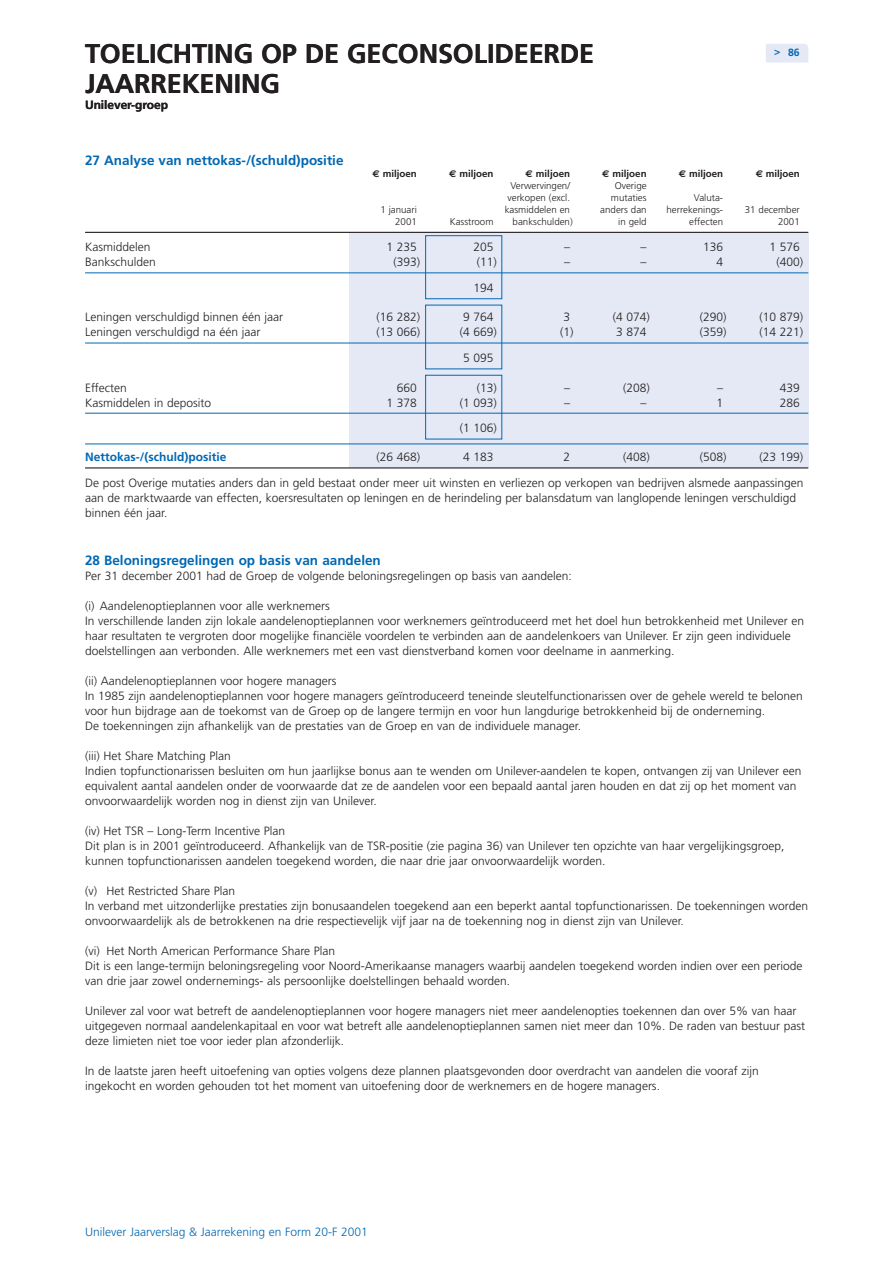
<style>
.page{position:relative;width:893px;height:1262px;background:#fff}
.page>*{position:absolute;margin:0;border:0;box-sizing:border-box;transform-origin:0 0}
.t1{font:700 27px/30px "Frutiger";letter-spacing:-.005em;color:#231f20}
.t2{font:700 13.5px "Frutiger";color:#0168b3}
.t3{font:300 12px/15px "Frutiger";color:#231f20}
.t4{font:300 12px "Frutiger";color:#0168b3}
.t5{font:700 12px "Frutiger";color:#0168b3}
.t6{font:700 12px "Frutiger";letter-spacing:-.005em;color:#231f20}
.t7{font:700 10.5px "Frutiger";color:#0168b3}
.t8{font:300 9.75px "Frutiger";color:#231f20}
.t9{font:700 9.75px "Frutiger";color:#231f20}
.s1{font-family:"Euro Sans"}
</style>
<div class="page">
<svg style="left:766px;top:44px;width:42px;height:19px"></svg>
<div style="left:349px;top:232px;width:459px;height:235px;background:#e4e9f5"></div>
<hr style="left:85px;top:232px;width:723px;height:1px;background:#231f20">
<hr style="left:85px;top:273px;width:723px;height:1px;background:#0168b3">
<hr style="left:85px;top:343px;width:723px;height:1px;background:#0168b3">
<hr style="left:85px;top:413px;width:723px;height:1px;background:#0168b3">
<hr style="left:85px;top:444px;width:723px;height:1px;background:#0168b3">
<hr style="left:85px;top:467px;width:723px;height:1px;background:#231f20">
<svg style="left:425px;top:235px;width:77px;height:204px"></svg>
<h1 class="t1" style="left:85px;top:40px;width:510px">TOELICHTING OP DE GECONSOLIDEERDE<br>JAARREKENING</h1>
<p class="t6" style="left:85px;top:100px;width:84px">Unilever-groep</p>
<p class="t7" style="left:774px;top:48px;width:27px">&gt; 86</p>
<p class="t2" style="left:85px;top:155px;width:260px">27 Analyse van nettokas-/(schuld)positie</p>
<p class="t9" style="left:372px;top:170px;width:46px"><span class="s1">€</span> miljoen</p>
<p class="t9" style="left:449px;top:170px;width:46px"><span class="s1">€</span> miljoen</p>
<p class="t9" style="left:525px;top:170px;width:46px"><span class="s1">€</span> miljoen</p>
<p class="t9" style="left:602px;top:170px;width:46px"><span class="s1">€</span> miljoen</p>
<p class="t9" style="left:678px;top:170px;width:46px"><span class="s1">€</span> miljoen</p>
<p class="t9" style="left:755px;top:170px;width:46px"><span class="s1">€</span> miljoen</p>
<p class="t8" style="left:510px;top:182px;width:61px">Verwervingen/</p>
<p class="t8" style="left:614px;top:182px;width:33px">Overige</p>
<p class="t8" style="left:507px;top:194px;width:64px">verkopen (excl.</p>
<p class="t8" style="left:611px;top:194px;width:37px">mutaties</p>
<p class="t8" style="left:694px;top:194px;width:31px">Valuta-</p>
<p class="t8" style="left:380px;top:206px;width:38px">1 januari</p>
<p class="t8" style="left:504px;top:206px;width:67px">kasmiddelen en</p>
<p class="t8" style="left:600px;top:206px;width:48px">anders dan</p>
<p class="t8" style="left:666px;top:206px;width:58px">herrekenings-</p>
<p class="t8" style="left:744px;top:206px;width:56px">31 december</p>
<p class="t8" style="left:395px;top:218px;width:23px">2001</p>
<p class="t8" style="left:450px;top:218px;width:45px">Kasstroom</p>
<p class="t8" style="left:512px;top:218px;width:62px">bankschulden)</p>
<p class="t8" style="left:618px;top:218px;width:30px">in geld</p>
<p class="t8" style="left:689px;top:218px;width:35px">effecten</p>
<p class="t8" style="left:778px;top:218px;width:23px">2001</p>
<p class="t3" style="left:85px;top:240px;width:67px">Kasmiddelen</p>
<p class="t3" style="left:386px;top:240px;width:32px">1 235</p>
<p class="t3" style="left:473px;top:240px;width:22px">205</p>
<p class="t3" style="left:564px;top:240px;width:7px">–</p>
<p class="t3" style="left:640px;top:240px;width:7px">–</p>
<p class="t3" style="left:703px;top:240px;width:22px">136</p>
<p class="t3" style="left:769px;top:240px;width:32px">1 576</p>
<p class="t3" style="left:85px;top:255px;width:72px">Bankschulden</p>
<p class="t3" style="left:393px;top:255px;width:28px">(393)</p>
<p class="t3" style="left:477px;top:255px;width:22px">(11)</p>
<p class="t3" style="left:564px;top:255px;width:7px">–</p>
<p class="t3" style="left:640px;top:255px;width:7px">–</p>
<p class="t3" style="left:716px;top:255px;width:8px">4</p>
<p class="t3" style="left:776px;top:255px;width:28px">(400)</p>
<p class="t3" style="left:473px;top:281px;width:22px">194</p>
<p class="t3" style="left:85px;top:311px;width:200px">Leningen verschuldigd binnen één jaar</p>
<p class="t3" style="left:376px;top:311px;width:45px">(16 282)</p>
<p class="t3" style="left:463px;top:311px;width:32px">9 764</p>
<p class="t3" style="left:563px;top:311px;width:8px">3</p>
<p class="t3" style="left:613px;top:311px;width:39px">(4 074)</p>
<p class="t3" style="left:699px;top:311px;width:28px">(290)</p>
<p class="t3" style="left:759px;top:311px;width:45px">(10 879)</p>
<p class="t3" style="left:85px;top:326px;width:177px">Leningen verschuldigd na één jaar</p>
<p class="t3" style="left:376px;top:326px;width:45px">(13 066)</p>
<p class="t3" style="left:460px;top:326px;width:39px">(4 669)</p>
<p class="t3" style="left:560px;top:326px;width:15px">(1)</p>
<p class="t3" style="left:616px;top:326px;width:32px">3 874</p>
<p class="t3" style="left:699px;top:326px;width:28px">(359)</p>
<p class="t3" style="left:759px;top:326px;width:45px">(14 221)</p>
<p class="t3" style="left:463px;top:351px;width:32px">5 095</p>
<p class="t3" style="left:85px;top:381px;width:43px">Effecten</p>
<p class="t3" style="left:397px;top:381px;width:22px">660</p>
<p class="t3" style="left:477px;top:381px;width:22px">(13)</p>
<p class="t3" style="left:564px;top:381px;width:7px">–</p>
<p class="t3" style="left:623px;top:381px;width:28px">(208)</p>
<p class="t3" style="left:717px;top:381px;width:7px">–</p>
<p class="t3" style="left:779px;top:381px;width:22px">439</p>
<p class="t3" style="left:85px;top:396px;width:128px">Kasmiddelen in deposito</p>
<p class="t3" style="left:386px;top:396px;width:32px">1 378</p>
<p class="t3" style="left:460px;top:396px;width:39px">(1 093)</p>
<p class="t3" style="left:564px;top:396px;width:7px">–</p>
<p class="t3" style="left:640px;top:396px;width:7px">–</p>
<p class="t3" style="left:716px;top:396px;width:8px">1</p>
<p class="t3" style="left:779px;top:396px;width:22px">286</p>
<p class="t3" style="left:460px;top:422px;width:39px">(1 106)</p>
<p class="t5" style="left:85px;top:452px;width:143px">Nettokas-/(schuld)positie</p>
<p class="t3" style="left:376px;top:450px;width:45px">(26 468)</p>
<p class="t3" style="left:463px;top:450px;width:32px">4 183</p>
<p class="t3" style="left:563px;top:450px;width:8px">2</p>
<p class="t3" style="left:623px;top:450px;width:28px">(408)</p>
<p class="t3" style="left:699px;top:450px;width:28px">(508)</p>
<p class="t3" style="left:85px;top:445px;width:719px;line-height:25.8px;text-align:right">(23 199)<br>De post Overige mutaties anders dan in geld bestaat onder meer uit winsten en verliezen op verkopen van bedrijven alsmede aanpassingen</p>
<p class="t3" style="left:85px;top:491px;width:712px">aan de marktwaarde van effecten, koersresultaten op leningen en de herindeling per balansdatum van langlopende leningen verschuldigd binnen één jaar.</p>
<p class="t2" style="left:85px;top:555px;width:297px">28 Beloningsregelingen op basis van aandelen</p>
<p class="t3" style="left:85px;top:569px;width:488px">Per 31 december 2001 had de Groep de volgende beloningsregelingen op basis van aandelen:</p>
<p class="t3" style="left:85px;top:599px;width:720px">(i) Aandelenoptieplannen voor alle werknemers<br>In verschillende landen zijn lokale aandelenoptieplannen voor werknemers geïntroduceerd met het doel hun betrokkenheid met Unilever en haar resultaten te vergroten door mogelijke financiële voordelen te verbinden aan de aandelenkoers van Unilever. Er zijn geen individuele doelstellingen aan verbonden. Alle werknemers met een vast dienstverband komen voor deelname in aanmerking.</p>
<p class="t3" style="left:85px;top:674px;width:719px">(ii) Aandelenoptieplannen voor hogere managers<br>In 1985 zijn aandelenoptieplannen voor hogere managers geïntroduceerd teneinde sleutelfunctionarissen over de gehele wereld te belonen voor hun bijdrage aan de toekomst van de Groep op de langere termijn en voor hun langdurige betrokkenheid bij de onderneming.<br>De toekenningen zijn afhankelijk van de prestaties van de Groep en van de individuele manager.</p>
<p class="t3" style="left:85px;top:749px;width:718px">(iii) Het Share Matching Plan<br>Indien topfunctionarissen besluiten om hun jaarlijkse bonus aan te wenden om Unilever-aandelen te kopen, ontvangen zij van Unilever een equivalent aantal aandelen onder de voorwaarde dat ze de aandelen voor een bepaald aantal jaren houden en dat zij op het moment van onvoorwaardelijk worden nog in dienst zijn van Unilever.</p>
<p class="t3" style="left:85px;top:824px;width:700px">(iv) Het TSR – Long-Term Incentive Plan<br>Dit plan is in 2001 geïntroduceerd. Afhankelijk van de TSR-positie (zie pagina 36) van Unilever ten opzichte van haar vergelijkingsgroep, kunnen topfunctionarissen aandelen toegekend worden, die naar drie jaar onvoorwaardelijk worden.</p>
<p class="t3" style="left:85px;top:884px;width:724px">(v) Het Restricted Share Plan<br>In verband met uitzonderlijke prestaties zijn bonusaandelen toegekend aan een beperkt aantal topfunctionarissen. De toekenningen worden onvoorwaardelijk als de betrokkenen na drie respectievelijk vijf jaar na de toekenning nog in dienst zijn van Unilever.</p>
<p class="t3" style="left:85px;top:944px;width:719px">(vi) Het North American Performance Share Plan<br>Dit is een lange-termijn beloningsregeling voor Noord-Amerikaanse managers waarbij aandelen toegekend worden indien over een periode van drie jaar zowel ondernemings- als persoonlijke doelstellingen behaald worden.</p>
<p class="t3" style="left:85px;top:1004px;width:721px">Unilever zal voor wat betreft de aandelenoptieplannen voor hogere managers niet meer aandelenopties toekennen dan over 5% van haar uitgegeven normaal aandelenkapitaal en voor wat betreft alle aandelenoptieplannen samen niet meer dan 10%. De raden van bestuur past deze limieten niet toe voor ieder plan afzonderlijk.</p>
<p class="t3" style="left:85px;top:1064px;width:675px">In de laatste jaren heeft uitoefening van opties volgens deze plannen plaatsgevonden door overdracht van aandelen die vooraf zijn ingekocht en worden gehouden tot het moment van uitoefening door de werknemers en de hogere managers.</p>
<p class="t4" style="left:85px;top:1226px;width:284px">Unilever Jaarverslag &amp; Jaarrekening en Form 20-F 2001</p>
</div>
